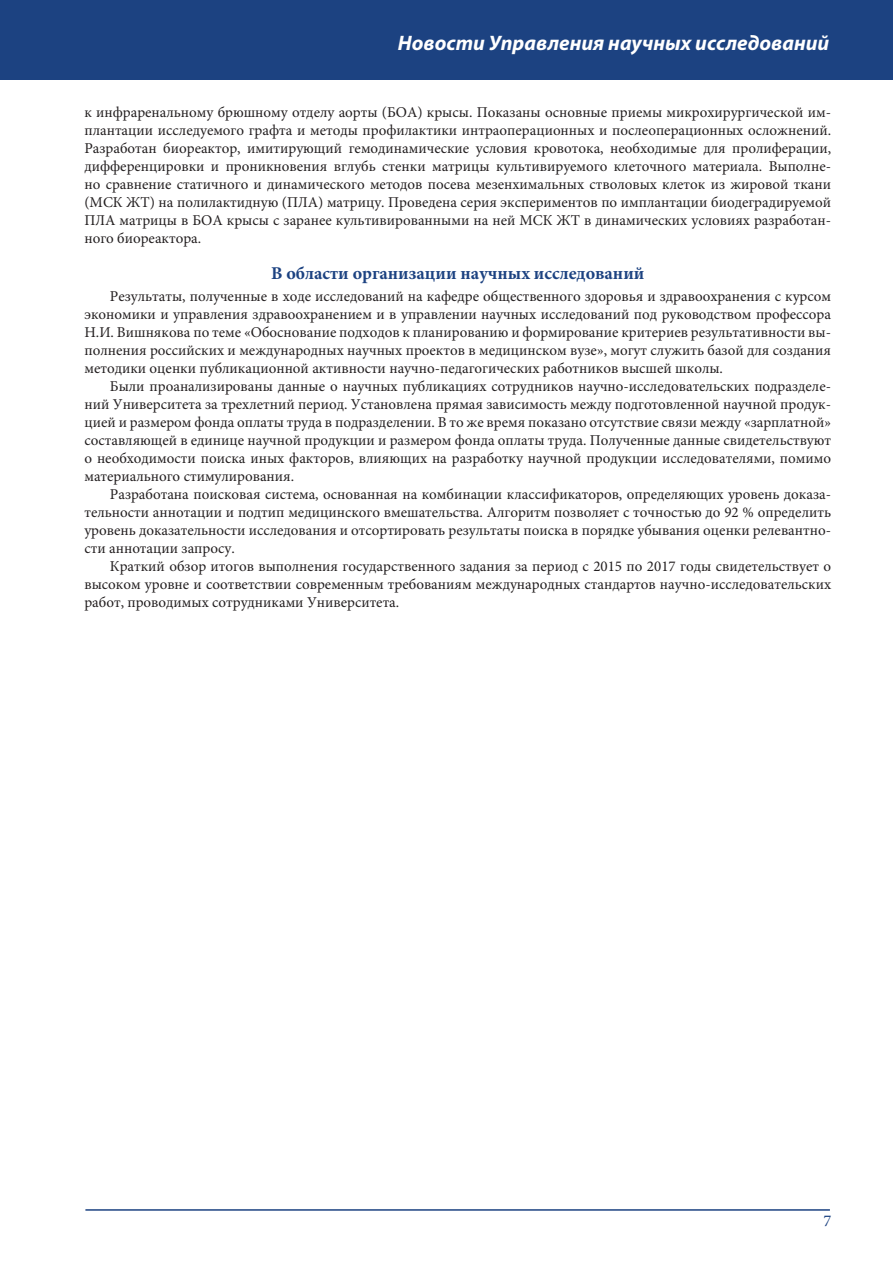
<style>
.page{position:relative;width:893px;height:1263px;background:#fff}
.page>*{position:absolute;margin:0;border:0;box-sizing:border-box;transform-origin:0 0}
.t1{font:italic 700 21px "Myriad Pro";color:#fff}
.t2{font:700 18px "Minion Pro";color:#1c4281}
.t3{font:16.5px "Minion Pro";color:#1c4281}
.t4{font:15px/18px "Minion Pro";color:#231f20;text-align:justify}
</style>
<div class="page">
<hr style="left:85px;top:1209px;width:744px;height:2px;background:#1c4281">
<div style="left:0;top:0;width:892px;height:79px;background:#1c4281"></div>
<h1 class="t1" style="left:398px;top:35px;width:433px">Новости Управления научных исследований</h1>
<p class="t4" style="left:84px;top:104px;width:748px">к инфраренальному брюшному отделу аорты (БОА) крысы. Показаны основные приемы микрохирургической им&shy;плантации исследуемого графта и методы профилактики интраоперационных и послеоперационных осложнений.<br>Разработан биореактор, имитирующий гемодинамические условия кровотока, необходимые для пролиферации, дифференцировки и проникновения вглубь стенки матрицы культивируемого клеточного материала. Выполне&shy;но сравнение статичного и динамического методов посева мезенхимальных стволовых клеток из жировой ткани (МСК ЖТ) на полилактидную (ПЛА) матрицу. Проведена серия экспериментов по имплантации биодеградируемой ПЛА матрицы в БОА крысы с заранее культивированными на ней МСК ЖТ в динамических условиях разработан&shy;ного биореактора.</p>
<p class="t2" style="left:271px;top:266px;width:375px">В области организации научных исследований</p>
<p class="t4" style="left:84px;top:288px;width:748px;text-indent:26px">Результаты, полученные в ходе исследований на кафедре общественного здоровья и здравоохранения с курсом экономики и управления здравоохранением и в управлении научных исследований под руководством профессора Н.И. Вишнякова по теме «Обоснование подходов к планированию и формирование критериев результативности вы&shy;полнения российских и международных научных проектов в медицинском вузе», могут служить базой для создания методики оценки публикационной активности научно-педагогических работников высшей школы.</p>
<p class="t4" style="left:84px;top:378px;width:748px;text-indent:26px">Были проанализированы данные о научных публикациях сотрудников научно-исследовательских подразделе&shy;ний Университета за трехлетний период. Установлена прямая зависимость между подготовленной научной продук&shy;цией и размером фонда оплаты труда в подразделении. В то же время показано отсутствие связи между «зарплатной» составляющей в единице научной продукции и размером фонда оплаты труда. Полученные данные свидетельствуют о необходимости поиска иных факторов, влияющих на разработку научной продукции исследователями, помимо материального стимулирования.</p>
<p class="t4" style="left:84px;top:486px;width:748px;text-indent:26px">Разработана поисковая система, основанная на комбинации классификаторов, определяющих уровень доказа&shy;тельности аннотации и подтип медицинского вмешательства. Алгоритм позволяет с точностью до 92 % определить уровень доказательности исследования и отсортировать результаты поиска в порядке убывания оценки релевантно&shy;сти аннотации запросу.</p>
<p class="t4" style="left:84px;top:558px;width:748px;text-indent:26px">Краткий обзор итогов выполнения государственного задания за период с 2015 по 2017 годы свидетельствует о высоком уровне и соответствии современным требованиям международных стандартов научно-исследовательских работ, проводимых сотрудниками Университета.</p>
<p class="t3" style="left:823px;top:1214px;width:9px">7</p>
</div>
